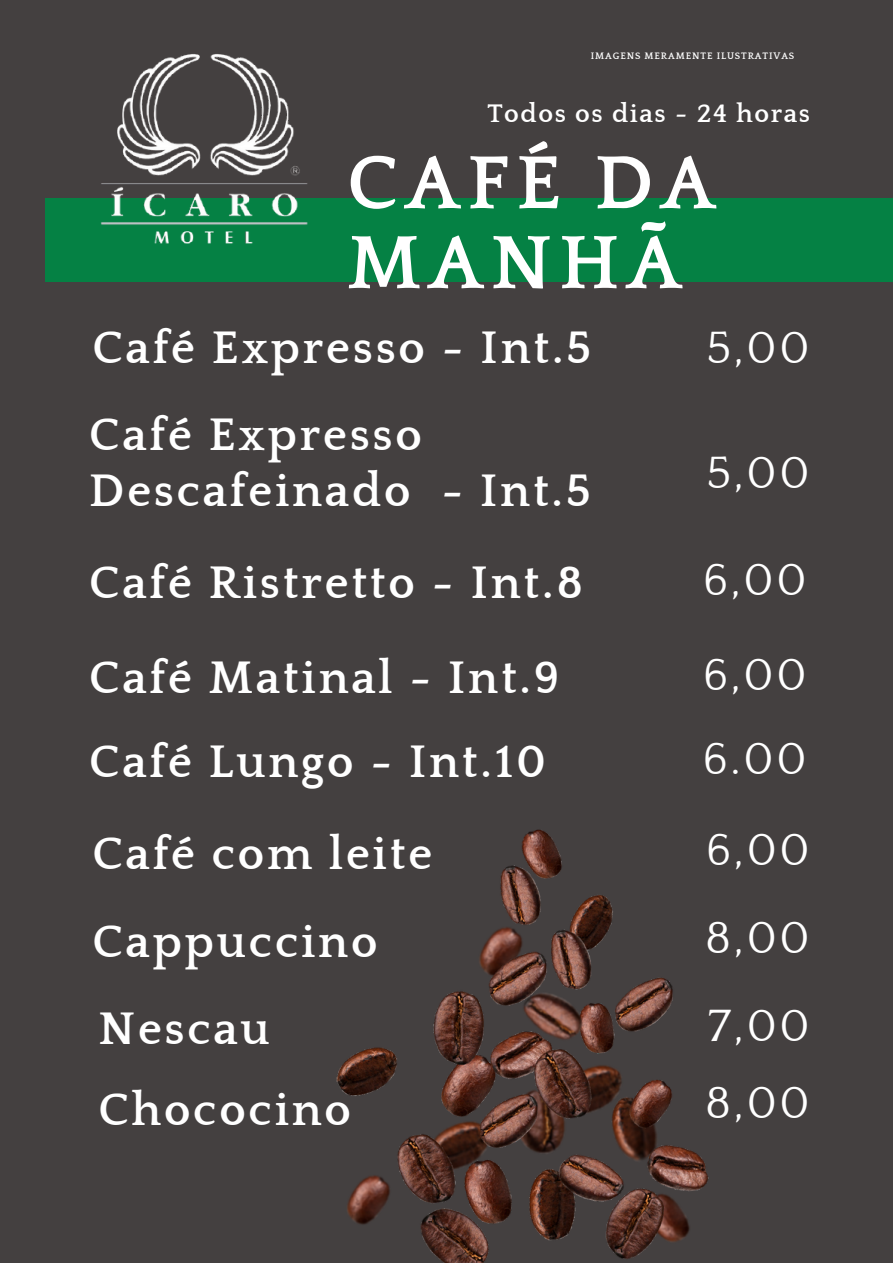
<style>
.page{position:relative;width:893px;height:1264px;background:#fff}
.page>*{position:absolute;margin:0;border:0;box-sizing:border-box;transform-origin:0 0}
.t1{font:700 78.6px/79.8px "Quattrocento";letter-spacing:.09em;color:#fff}
.t2{font:700 46.8px/56.2px "Quattrocento";letter-spacing:.06em;color:#fff}
.t3{font:46.5px "Quattrocento";letter-spacing:.06em;color:#fff}
.t4{font:700 26.1px "Quattrocento";letter-spacing:.06em;color:#fff}
.t5{font:700 9.6px "Quattrocento";letter-spacing:.09em;color:#fff}
</style>
<div class="page">
<div style="left:0;top:0;width:892px;height:1262px;background:#444040"></div>
<img style="left:336px;top:829px;width:373px;height:433px">
<div style="left:45px;top:198px;width:847px;height:83px;background:#058144"></div>
<img style="left:89px;top:54px;width:232px;height:206px">
<p class="t5" style="left:590px;top:51px;width:205px">IMAGENS MERAMENTE ILUSTRATIVAS</p>
<p class="t4" style="left:487px;top:99px;width:324px">Todos os dias - 24 horas</p>
<p class="t1" style="left:347px;top:145px;width:370px">CAFÉ DA<br>MANHÃ</p>
<p class="t2" style="left:92px;top:321px;width:500px">Café Expresso - Int.5</p>
<p class="t3" style="left:706px;top:323px;width:105px">5,00</p>
<p class="t2" style="left:89px;top:408px;width:503px">Café Expresso<br>Descafeinado - Int.5</p>
<p class="t3" style="left:706px;top:448px;width:105px">5,00</p>
<p class="t2" style="left:89px;top:556px;width:495px">Café Ristretto - Int.8</p>
<p class="t3" style="left:702px;top:555px;width:105px">6,00</p>
<p class="t2" style="left:89px;top:651px;width:472px">Café Matinal - Int.9</p>
<p class="t3" style="left:702px;top:650px;width:105px">6,00</p>
<p class="t2" style="left:89px;top:735px;width:458px">Café Lungo - Int.10</p>
<p class="t3" style="left:702px;top:734px;width:105px">6.00</p>
<p class="t2" style="left:92px;top:826px;width:341px">Café com leite</p>
<p class="t3" style="left:705px;top:826px;width:105px">6,00</p>
<p class="t2" style="left:92px;top:914px;width:286px">Cappuccino</p>
<p class="t3" style="left:705px;top:913px;width:106px">8,00</p>
<p class="t2" style="left:99px;top:1002px;width:173px">Nescau</p>
<p class="t3" style="left:707px;top:1001px;width:104px">7,00</p>
<p class="t2" style="left:99px;top:1082px;width:254px">Chococino</p>
<p class="t3" style="left:705px;top:1078px;width:106px">8,00</p>
</div>
